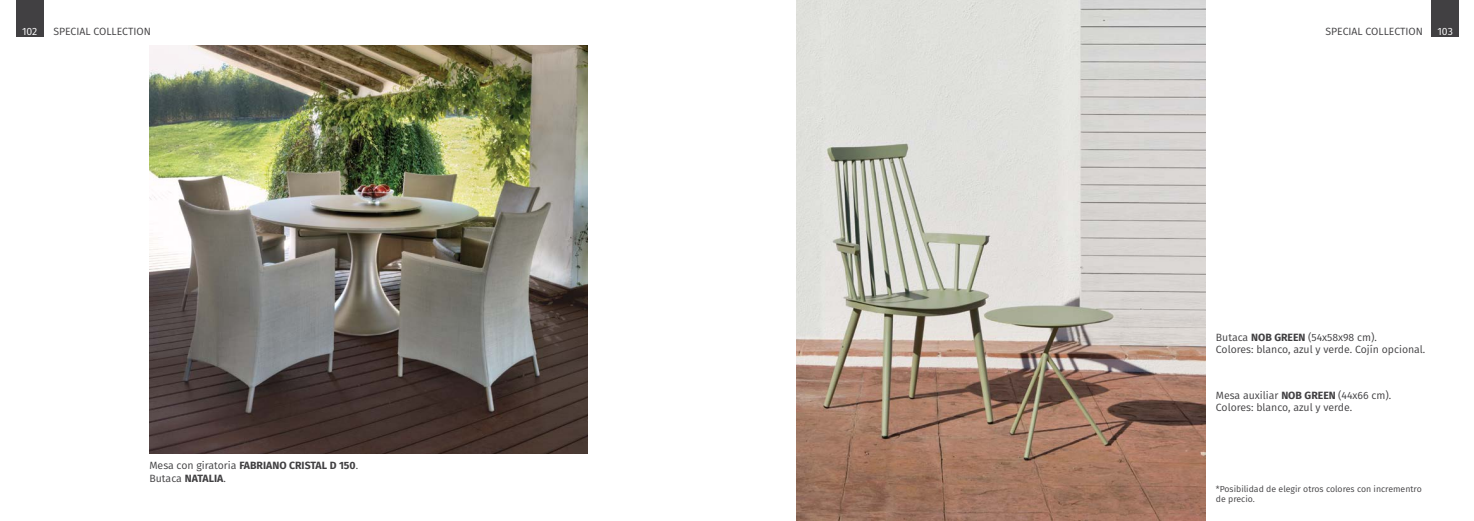
<style>
.page{position:relative;width:1474px;height:521px;background:#fff}
.page>*{position:absolute;margin:0;border:0;box-sizing:border-box;transform-origin:0 0}
.t1{font:10.5px/12.6px "Fira Sans";color:#414042}
.t2{font:700 10.5px/12.6px "Fira Sans";color:#414042}
.t3{font:10.5px "Fira Sans";letter-spacing:-.005em;color:#fff}
.t4{font:8.75px/10.5px "Fira Sans";color:#414042}
.s1{font-weight:400}
.s2{font-weight:700}
</style>
<div class="page">
<div style="left:16px;top:0;width:27px;height:37px;background:#414042"></div>
<div style="left:1431px;top:0;width:27px;height:37px;background:#414042"></div>
<img style="left:150px;top:45px;width:437px;height:408px">
<img style="left:796px;top:0;width:409px;height:521px">
<p class="t3" style="left:22px;top:23px;width:17px">102</p>
<p class="t1" style="left:53px;top:24px;width:99px">SPECIAL COLLECTION</p>
<p class="t1" style="left:1325px;top:24px;width:99px">SPECIAL COLLECTION</p>
<p class="t3" style="left:1437px;top:23px;width:17px">103</p>
<p class="t2" style="left:149px;top:459px;width:210px"><span class="s1">Mesa con giratoria</span> FABRIANO CRISTAL D 150<span class="s1">.<br>Butaca</span> NATALIA<span class="s1">.</span></p>
<p class="t1" style="left:1215px;top:330px;width:211px">Butaca <span class="s2">NOB GREEN</span> (54x58x98 cm).<br>Colores: blanco, azul y verde. Cojín opcional.</p>
<p class="t1" style="left:1215px;top:388px;width:177px">Mesa auxiliar <span class="s2">NOB GREEN</span> (44x66 cm).<br>Colores: blanco, azul y verde.</p>
<p class="t4" style="left:1215px;top:483px;width:207px">*Posibilidad de elegir otros colores con incrementro de precio.</p>
</div>
